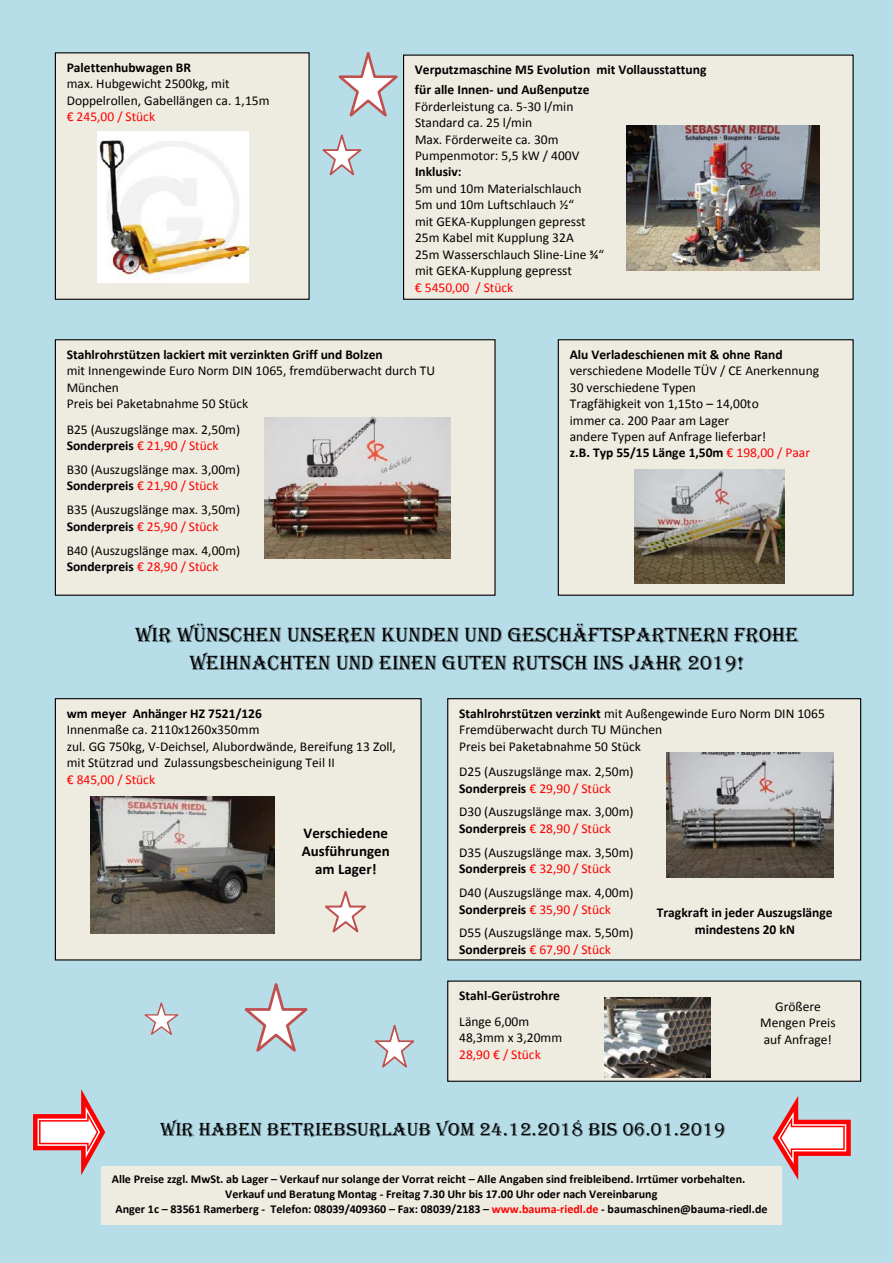
<style>
.page{position:relative;width:893px;height:1263px;background:#b6dde8}
.page>*{position:absolute;margin:0;border:0;box-sizing:border-box;transform-origin:0 0}
.t1{font:21px/27.8px "Algerian";color:#000;text-align:center}
.t2{font:19.5px "Algerian";color:#000}
.t3{font:700 15px/18.3px "Calibri";color:#000;text-align:center}
.t4{font:13.5px/16.5px "Calibri";color:#000}
.t5{font:700 13.5px/20px "Calibri";color:#000}
.t6{font:13.5px "Calibri";color:#f00}
.t7{font:700 12px "Calibri";color:#000}
.s1{font-weight:700}
.s2{color:#f00}
</style>
<div class="page">
<svg style="left:772px;top:1096px;width:79px;height:84px"></svg>
<div style="left:101px;top:1166px;width:681px;height:58px;background:#eeece1"></div>
<svg style="left:33px;top:1089px;width:72px;height:86px"></svg>
<svg style="left:338px;top:52px;width:60px;height:65px"></svg>
<svg style="left:322px;top:134px;width:40px;height:42px"></svg>
<div style="left:448px;top:699px;width:413px;height:261px;background:#eeece1"></div>
<div style="left:447px;top:698px;width:414px;height:262px;border:1px solid #000"></div>
<div style="left:55px;top:699px;width:366px;height:261px;background:#eeece1"></div>
<div style="left:55px;top:698px;width:367px;height:262px;border:1px solid #000"></div>
<img style="left:91px;top:796px;width:183px;height:137px">
<svg style="left:325px;top:891px;width:41px;height:42px"></svg>
<div style="left:558px;top:340px;width:295px;height:255px;background:#eeece1"></div>
<div style="left:558px;top:339px;width:296px;height:257px;border:1px solid #000"></div>
<svg style="left:244px;top:983px;width:64px;height:69px"></svg>
<svg style="left:144px;top:1002px;width:35px;height:33px"></svg>
<svg style="left:374px;top:1024px;width:41px;height:44px"></svg>
<img style="left:634px;top:470px;width:151px;height:114px">
<div style="left:55px;top:53px;width:254px;height:246px;background:#eeece1"></div>
<div style="left:55px;top:52px;width:255px;height:248px;border:1px solid #000"></div>
<img style="left:98px;top:131px;width:150px;height:151px">
<div style="left:404px;top:55px;width:449px;height:244px;background:#eeece1"></div>
<div style="left:403px;top:55px;width:451px;height:245px;border:1px solid #000"></div>
<img style="left:626px;top:126px;width:194px;height:145px">
<div style="left:55px;top:340px;width:440px;height:255px;background:#eeece1"></div>
<div style="left:55px;top:339px;width:441px;height:257px;border:1px solid #000"></div>
<img style="left:265px;top:417px;width:185px;height:141px">
<img style="left:667px;top:753px;width:166px;height:124px">
<div style="left:448px;top:981px;width:413px;height:100px;background:#eeece1"></div>
<div style="left:447px;top:980px;width:414px;height:102px;border:1px solid #000"></div>
<img style="left:604px;top:998px;width:107px;height:79px">
<p class="t5" style="left:67px;top:57px;width:126px">Palettenhubwagen BR</p>
<p class="t4" style="left:67px;top:75px;width:204px">max. Hubgewicht 2500kg, mit<br>Doppelrollen, Gabellängen ca. 1,15m</p>
<p class="t6" style="left:67px;top:107px;width:90px">€ 245,00 / Stück</p>
<p class="t5" style="left:415px;top:59px;width:293px">Verputzmaschine M5 Evolution mit Vollausstattung für alle Innen- und Außenputze</p>
<p class="t4" style="left:415px;top:97px;width:166px">Förderleistung ca. 5-30 l/min<br>Standard ca. 25 l/min<br>Max. Förderweite ca. 30m<br>Pumpenmotor: 5,5 kW / 400V</p>
<p class="t5" style="left:415px;top:161px;width:48px">Inklusiv:</p>
<p class="t4" style="left:415px;top:180px;width:191px">5m und 10m Materialschlauch<br>5m und 10m Luftschlauch ½“<br>mit GEKA-Kupplungen gepresst<br>25m Kabel mit Kupplung 32A<br>25m Wasserschlauch Sline-Line ¾“ mit GEKA-Kupplung gepresst</p>
<p class="t6" style="left:415px;top:278px;width:100px">€ 5450,00 / Stück</p>
<p class="t5" style="left:67px;top:344px;width:318px">Stahlrohrstützen lackiert mit verzinkten Griff und Bolzen</p>
<p class="t4" style="left:67px;top:362px;width:370px">mit Innengewinde Euro Norm DIN 1065, fremdüberwacht durch TU<br>München<br>Preis bei Paketabnahme 50 Stück</p>
<p class="t4" style="left:67px;top:421px;width:175px">B25 (Auszugslänge max. 2,50m)<br><span class="s1">Sonderpreis</span> <span class="s2">€ 21,90 / Stück</span></p>
<p class="t4" style="left:67px;top:461px;width:175px">B30 (Auszugslänge max. 3,00m)<br><span class="s1">Sonderpreis</span> <span class="s2">€ 21,90 / Stück</span></p>
<p class="t4" style="left:67px;top:501px;width:175px">B35 (Auszugslänge max. 3,50m)<br><span class="s1">Sonderpreis</span> <span class="s2">€ 25,90 / Stück</span></p>
<p class="t4" style="left:67px;top:541px;width:175px">B40 (Auszugslänge max. 4,00m)<br><span class="s1">Sonderpreis</span> <span class="s2">€ 28,90 / Stück</span></p>
<p class="t5" style="left:570px;top:344px;width:214px">Alu Verladeschienen mit &amp; ohne Rand</p>
<p class="t4" style="left:570px;top:362px;width:251px">verschiedene Modelle TÜV / CE Anerkennung 30 verschiedene Typen<br>Tragfähigkeit von 1,15to – 14,00to<br>immer ca. 200 Paar am Lager<br>andere Typen auf Anfrage lieferbar!<br><span class="s1">z.B. Typ 55/15 Länge 1,50m</span> <span class="s2">€ 198,00 / Paar</span></p>
<h1 class="t1" style="left:135px;top:622px;width:665px">WIR WÜNSCHEN UNSEREN KUNDEN UND GESCHÄFTSPARTNERN FROHE<br>WEIHNACHTEN UND EINEN GUTEN RUTSCH INS JAHR 2019!</h1>
<p class="t5" style="left:67px;top:703px;width:197px">wm meyer Anhänger HZ 7521/126</p>
<p class="t4" style="left:67px;top:721px;width:331px">Innenmaße ca. 2110x1260x350mm<br>zul. GG 750kg, V-Deichsel, Alubordwände, Bereifung 13 Zoll, mit Stützrad und Zulassungsbescheinigung Teil II</p>
<p class="t6" style="left:67px;top:770px;width:90px">€ 845,00 / Stück</p>
<p class="t3" style="left:302px;top:823px;width:89px">Verschiedene<br>Ausführungen am Lager!</p>
<p class="t4" style="left:459px;top:704px;width:367px"><span class="s1">Stahlrohrstützen verzinkt</span> mit Außengewinde Euro Norm DIN 1065<br>Fremdüberwacht durch TU München<br>Preis bei Paketabnahme 50 Stück</p>
<p class="t4" style="left:459px;top:763px;width:176px">D25 (Auszugslänge max. 2,50m)<br><span class="s1">Sonderpreis</span> <span class="s2">€ 29,90 / Stück</span></p>
<p class="t4" style="left:459px;top:803px;width:176px">D30 (Auszugslänge max. 3,00m)<br><span class="s1">Sonderpreis</span> <span class="s2">€ 28,90 / Stück</span></p>
<p class="t4" style="left:459px;top:844px;width:176px">D35 (Auszugslänge max. 3,50m)<br><span class="s1">Sonderpreis</span> <span class="s2">€ 32,90 / Stück</span></p>
<p class="t4" style="left:459px;top:884px;width:176px">D40 (Auszugslänge max. 4,00m)<br><span class="s1">Sonderpreis</span> <span class="s2">€ 35,90 / Stück</span></p>
<p class="t4" style="left:459px;top:924px;width:176px">D55 (Auszugslänge max. 5,50m)<br><span class="s1">Sonderpreis</span> <span class="s2">€ 67,90 / Stück</span></p>
<p class="t5" style="left:657px;top:904px;width:177px;line-height:16.5px;text-align:center">Tragkraft in jeder Auszugslänge mindestens 20 kN</p>
<p class="t5" style="left:459px;top:985px;width:102px">Stahl-Gerüstrohre</p>
<p class="t4" style="left:459px;top:1013px;width:104px">Länge 6,00m<br>48,3mm x 3,20mm</p>
<p class="t6" style="left:459px;top:1045px;width:83px">28,90 € / Stück</p>
<p class="t4" style="left:760px;top:998px;width:77px;text-align:center">Größere<br>Mengen Preis auf Anfrage!</p>
<h2 class="t2" style="left:160px;top:1118px;width:567px">WIR HABEN BETRIEBSURLAUB VOM 24.12.2018 BIS 06.01.2019</h2>
<p class="t7" style="left:112px;top:1171px;width:635px">Alle Preise zzgl. MwSt. ab Lager – Verkauf nur solange der Vorrat reicht – Alle Angaben sind freibleibend. Irrtümer vorbehalten.</p>
<p class="t7" style="left:225px;top:1185px;width:434px">Verkauf und Beratung Montag - Freitag 7.30 Uhr bis 17.00 Uhr oder nach Vereinbarung</p>
<p class="t7" style="left:115px;top:1200px;width:653px">Anger 1c – 83561 Ramerberg - Telefon: 08039/409360 – Fax: 08039/2183 – <span class="s2">www.bauma-riedl.de</span> - baumaschinen@bauma-riedl.de</p>
</div>
